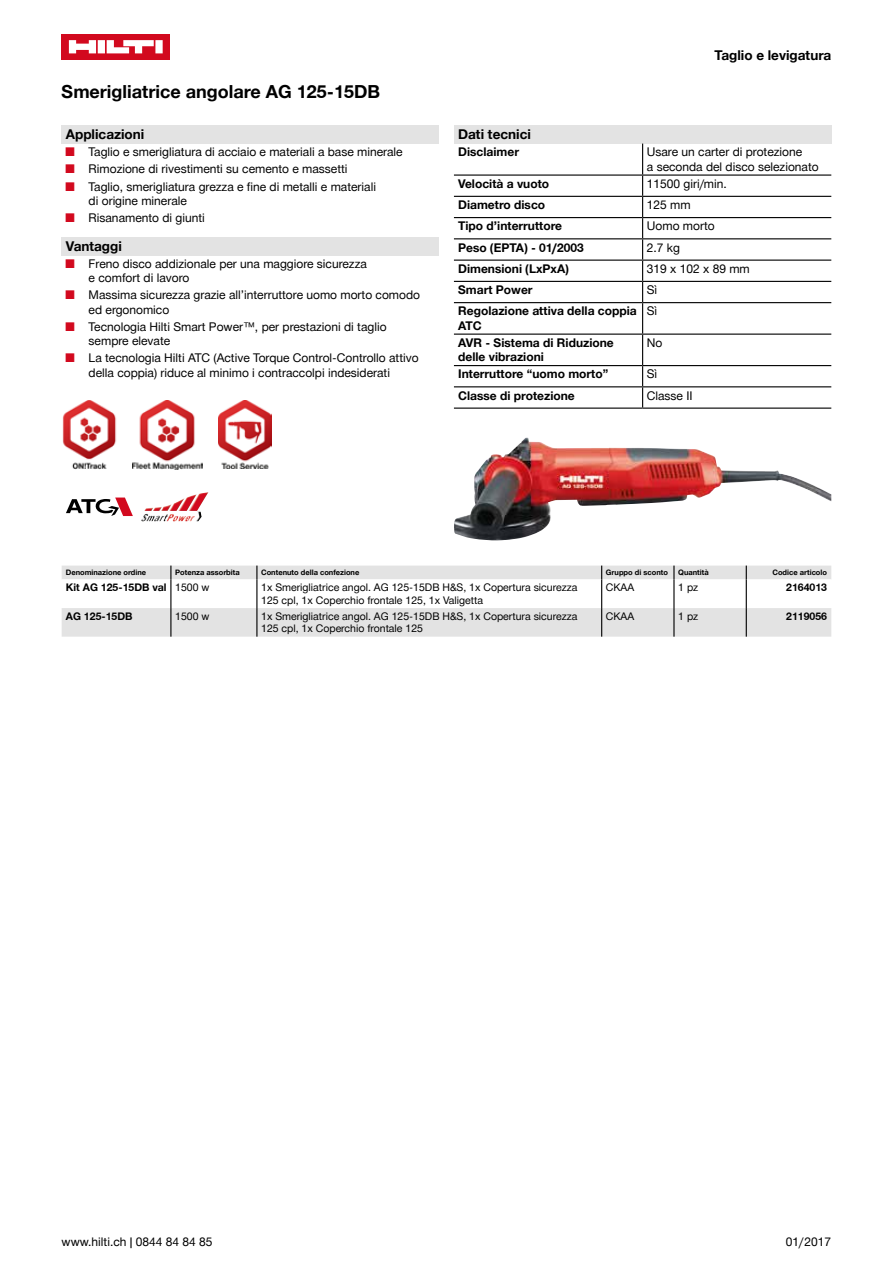
<style>
.page{position:relative;width:893px;height:1263px;background:#fff}
.page>*{position:absolute;margin:0;border:0;box-sizing:border-box;transform-origin:0 0}
.t1{font:700 18px "Hilti";color:#000}
.t2{font:700 13.5px "Hilti";color:#000}
.t3{font:12px/14.4px "Hilti";color:#000}
.t4{font:700 12px/14.4px "Hilti";color:#000}
.t5{font:10.5px/12.6px "Hilti";color:#000}
.t6{font:700 10.5px "Hilti";color:#000}
.t7{font:700 7.5px "Hilti";color:#000}
.s1{color:#d2091e}
.s2{font-weight:400}
</style>
<div class="page">
<div style="left:62px;top:34px;width:108px;height:26px;background:#d2091e"></div>
<svg style="left:69px;top:40px;width:94px;height:13px"></svg>
<img style="left:454px;top:438px;width:377px;height:102px">
<svg style="left:66px;top:497px;width:67px;height:19px"></svg>
<img style="left:141px;top:492px;width:67px;height:29px">
<img style="left:218px;top:400px;width:53px;height:68px">
<img style="left:132px;top:400px;width:70px;height:69px">
<img style="left:62px;top:400px;width:55px;height:69px">
<svg style="left:62px;top:566px;width:769px;height:71px"></svg>
<div style="left:454px;top:125px;width:377px;height:19px;background:#e3e3e3"></div>
<hr style="left:642px;top:144px;width:1px;height:30px;background:#000">
<hr style="left:454px;top:174px;width:189px;height:2px;background:#000">
<hr style="left:643px;top:174px;width:188px;height:2px;background:#000">
<hr style="left:454px;top:196px;width:189px;height:1px;background:#000">
<hr style="left:643px;top:196px;width:188px;height:1px;background:#000">
<hr style="left:454px;top:217px;width:189px;height:1px;background:#000">
<hr style="left:643px;top:217px;width:188px;height:1px;background:#000">
<hr style="left:454px;top:238px;width:189px;height:1px;background:#000">
<hr style="left:643px;top:238px;width:188px;height:1px;background:#000">
<hr style="left:454px;top:260px;width:189px;height:1px;background:#000">
<hr style="left:643px;top:260px;width:188px;height:1px;background:#000">
<hr style="left:454px;top:281px;width:189px;height:1px;background:#000">
<hr style="left:643px;top:281px;width:188px;height:1px;background:#000">
<svg style="left:642px;top:176px;width:1px;height:126px"></svg>
<hr style="left:454px;top:302px;width:189px;height:1px;background:#000">
<hr style="left:643px;top:302px;width:188px;height:1px;background:#000">
<hr style="left:642px;top:303px;width:1px;height:31px;background:#000">
<hr style="left:454px;top:334px;width:189px;height:1px;background:#000">
<hr style="left:643px;top:334px;width:188px;height:1px;background:#000">
<hr style="left:642px;top:335px;width:1px;height:30px;background:#000">
<hr style="left:454px;top:365px;width:189px;height:1px;background:#000">
<hr style="left:643px;top:365px;width:188px;height:1px;background:#000">
<hr style="left:454px;top:386px;width:189px;height:1px;background:#000">
<hr style="left:454px;top:408px;width:189px;height:1px;background:#000">
<hr style="left:643px;top:386px;width:188px;height:1px;background:#000">
<svg style="left:642px;top:366px;width:1px;height:42px"></svg>
<hr style="left:643px;top:408px;width:188px;height:1px;background:#000">
<div style="left:62px;top:125px;width:377px;height:19px;background:#e3e3e3"></div>
<div style="left:62px;top:237px;width:377px;height:18px;background:#e3e3e3"></div>
<h1 class="t1" style="left:62px;top:81px;width:320px">Smerigliatrice angolare AG 125-15DB</h1>
<p class="t2" style="left:66px;top:127px;width:80px">Applicazioni</p>
<p class="t3" style="left:66px;top:145px;width:338px"><span class="s1">■</span> Taglio e smerigliatura di acciaio e materiali a base minerale</p>
<p class="t3" style="left:66px;top:162px;width:283px"><span class="s1">■</span> Rimozione di rivestimenti su cemento e massetti</p>
<p class="t3" style="left:89px;top:179px;width:289px;text-indent:-23px"><span class="s1">■</span> Taglio, smerigliatura grezza e fine di metalli e materiali di origine minerale</p>
<p class="t3" style="left:66px;top:211px;width:141px"><span class="s1">■</span> Risanamento di giunti</p>
<p class="t2" style="left:66px;top:238px;width:57px">Vantaggi</p>
<p class="t3" style="left:89px;top:257px;width:280px;text-indent:-23px"><span class="s1">■</span> Freno disco addizionale per una maggiore sicurezza e comfort di lavoro</p>
<p class="t3" style="left:89px;top:288px;width:333px;text-indent:-23px"><span class="s1">■</span> Massima sicurezza grazie all’interruttore uomo morto comodo ed ergonomico</p>
<p class="t3" style="left:89px;top:319px;width:299px;text-indent:-23px"><span class="s1">■</span> Tecnologia Hilti Smart Power™, per prestazioni di taglio sempre elevate</p>
<p class="t3" style="left:66px;top:351px;width:354px;text-align:center"><span class="s1">■</span> La tecnologia Hilti ATC (Active Torque Control-Controllo attivo della coppia) riduce al minimo i contraccolpi indesiderati</p>
<p class="t2" style="left:715px;top:47px;width:118px">Taglio e levigatura</p>
<p class="t2" style="left:458px;top:127px;width:74px">Dati tecnici</p>
<p class="t4" style="left:458px;top:145px;width:62px">Disclaimer</p>
<p class="t3" style="left:647px;top:145px;width:173px">Usare un carter di protezione<br>a seconda del disco selezionato</p>
<p class="t4" style="left:458px;top:177px;width:93px">Velocità a vuoto</p>
<p class="t3" style="left:647px;top:177px;width:81px">11500 giri/min.</p>
<p class="t4" style="left:458px;top:198px;width:89px">Diametro disco</p>
<p class="t3" style="left:647px;top:198px;width:45px">125 mm</p>
<p class="t4" style="left:458px;top:219px;width:105px">Tipo d’interruttore</p>
<p class="t3" style="left:647px;top:219px;width:69px">Uomo morto</p>
<p class="t4" style="left:458px;top:240px;width:127px">Peso (EPTA) - 01/2003</p>
<p class="t3" style="left:647px;top:240px;width:35px">2.7 kg</p>
<p class="t4" style="left:458px;top:262px;width:112px">Dimensioni (LxPxA)</p>
<p class="t3" style="left:647px;top:262px;width:104px">319 x 102 x 89 mm</p>
<p class="t4" style="left:458px;top:283px;width:76px">Smart Power</p>
<p class="t3" style="left:647px;top:283px;width:12px">Sì</p>
<p class="t4" style="left:458px;top:304px;width:180px">Regolazione attiva della coppia<br>ATC</p>
<p class="t3" style="left:647px;top:304px;width:12px">Sì</p>
<p class="t4" style="left:458px;top:336px;width:157px">AVR - Sistema di Riduzione delle vibrazioni</p>
<p class="t3" style="left:647px;top:336px;width:17px">No</p>
<p class="t4" style="left:458px;top:367px;width:152px">Interruttore “uomo morto”</p>
<p class="t3" style="left:647px;top:367px;width:12px">Sì</p>
<p class="t4" style="left:458px;top:388px;width:118px">Classe di protezione</p>
<p class="t3" style="left:647px;top:388px;width:47px">Classe II</p>
<p class="t7" style="left:66px;top:568px;width:82px">Denominazione ordine</p>
<p class="t7" style="left:175px;top:568px;width:66px">Potenza assorbita</p>
<p class="t7" style="left:261px;top:568px;width:100px">Contenuto della confezione</p>
<p class="t7" style="left:606px;top:568px;width:64px">Gruppo di sconto</p>
<p class="t7" style="left:678px;top:568px;width:32px">Quantità</p>
<p class="t7" style="left:772px;top:568px;width:56px">Codice articolo</p>
<p class="t6" style="left:66px;top:581px;width:145px">Kit AG 125-15DB val <span class="s2">1500 w</span></p>
<p class="t5" style="left:261px;top:581px;width:318px">1x Smerigliatrice angol. AG 125-15DB H&amp;S, 1x Copertura sicurezza<br>125 cpl, 1x Coperchio frontale 125, 1x Valigetta</p>
<p class="t5" style="left:606px;top:581px;width:30px">CKAA</p>
<p class="t5" style="left:678px;top:581px;width:22px">1 pz</p>
<p class="t6" style="left:786px;top:581px;width:42px">2164013</p>
<p class="t6" style="left:66px;top:610px;width:68px">AG 125-15DB</p>
<p class="t5" style="left:175px;top:610px;width:36px">1500 w</p>
<p class="t5" style="left:261px;top:610px;width:318px">1x Smerigliatrice angol. AG 125-15DB H&amp;S, 1x Copertura sicurezza<br>125 cpl, 1x Coperchio frontale 125</p>
<p class="t5" style="left:606px;top:610px;width:30px">CKAA</p>
<p class="t5" style="left:678px;top:610px;width:22px">1 pz</p>
<p class="t6" style="left:786px;top:610px;width:42px">2119056</p>
<p class="t3" style="left:62px;top:1234px;width:152px">www.hilti.ch | 0844 84 84 85</p>
<p class="t3" style="left:786px;top:1234px;width:47px">01/ 2017</p>
</div>
